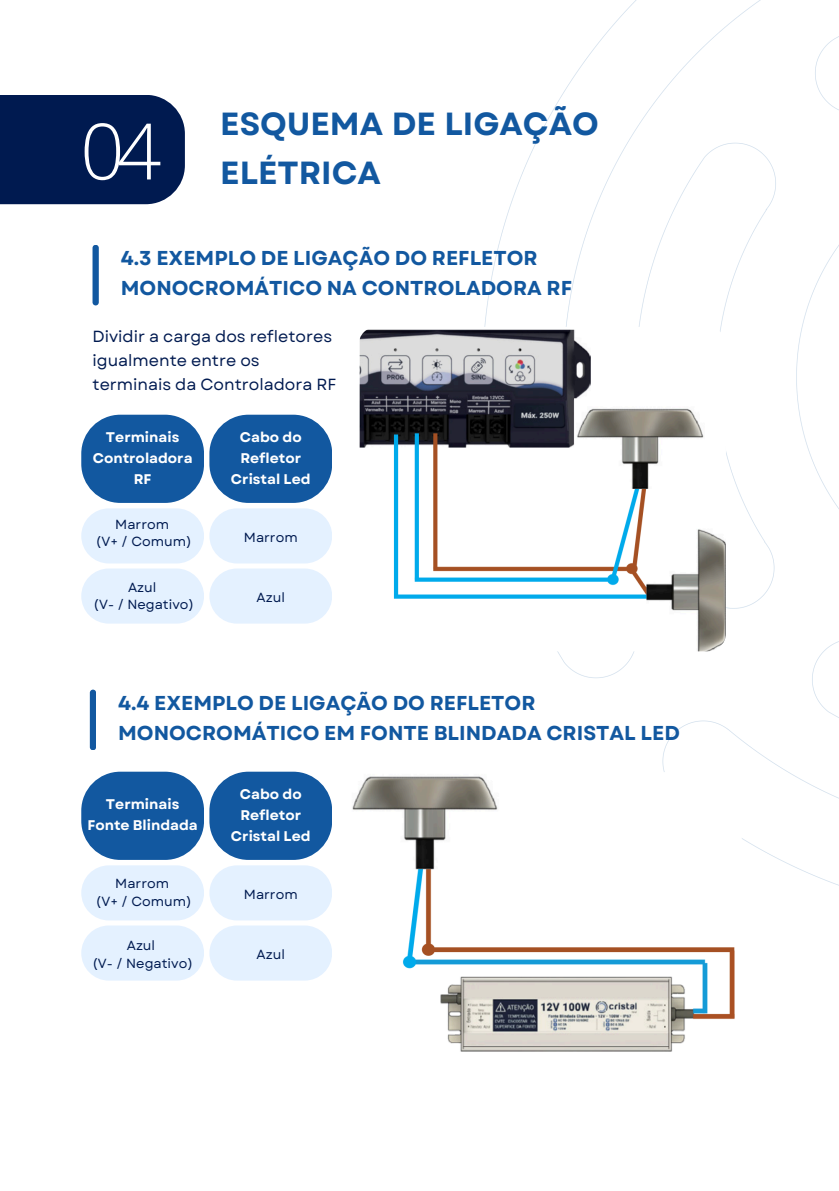
<style>
.page{position:relative;width:839px;height:1191px;background:#fff}
.page>*{position:absolute;margin:0;border:0;box-sizing:border-box;transform-origin:0 0}
.t1{font:300 77.8px "Open Sans";color:#fff}
.t2{font:700 32px/49.6px "Garet";color:#1258a0}
.t3{font:700 20.2px/30.2px "Garet";color:#1258a0}
.t4{font:16.2px/24.2px "Garet";color:#001a50}
.t5{font:700 14px/21px "Garet";color:#fff;text-align:center}
.t6{font:13.2px "Garet";color:#001a50}
</style>
<div class="page">
<div style="left:0;top:95px;width:185px;height:109px;background:#001a50"></div>
<svg style="left:92px;top:245px;width:7px;height:60px"></svg>
<img style="left:484px;top:0;width:354px;height:885px">
<img style="left:359px;top:327px;width:367px;height:324px">
<div style="left:81px;top:415px;width:123px;height:88px;background:#1258a0;border-radius:39px"></div>
<div style="left:209px;top:415px;width:123px;height:88px;background:#1258a0;border-radius:39px"></div>
<div style="left:81px;top:508px;width:123px;height:55px;background:#e4f1ff;border-radius:28px"></div>
<div style="left:209px;top:508px;width:123px;height:55px;background:#e4f1ff;border-radius:28px"></div>
<div style="left:209px;top:569px;width:123px;height:55px;background:#e4f1ff;border-radius:28px"></div>
<div style="left:81px;top:569px;width:123px;height:55px;background:#e4f1ff;border-radius:28px"></div>
<svg style="left:90px;top:690px;width:6px;height:60px"></svg>
<img style="left:352px;top:772px;width:389px;height:280px">
<div style="left:209px;top:772px;width:123px;height:88px;background:#1258a0;border-radius:39px"></div>
<div style="left:81px;top:865px;width:123px;height:55px;background:#e4f1ff;border-radius:28px"></div>
<div style="left:209px;top:865px;width:123px;height:55px;background:#e4f1ff;border-radius:28px"></div>
<div style="left:209px;top:926px;width:123px;height:55px;background:#e4f1ff;border-radius:28px"></div>
<div style="left:81px;top:926px;width:123px;height:55px;background:#e4f1ff;border-radius:28px"></div>
<div style="left:81px;top:772px;width:123px;height:88px;background:#1258a0;border-radius:39px"></div>
<p class="t1" style="left:80px;top:96px;width:83px">04</p>
<h4 class="t2" style="left:220px;top:99px;width:380px">ESQUEMA DE LIGAÇÃO<br>ELÉTRICA</h4>
<h4 class="t3" style="left:121px;top:243px;width:453px">4.3 EXEMPLO DE LIGAÇÃO DO REFLETOR<br>MONOCROMÁTICO NA CONTROLADORA RF</h4>
<p class="t4" style="left:92px;top:324px;width:245px">Dividir a carga dos refletores igualmente entre os terminais da Controladora RF</p>
<p class="t5" style="left:93px;top:426px;width:101px">Terminais<br>Controladora<br>RF</p>
<p class="t5" style="left:231px;top:426px;width:81px">Cabo do<br>Refletor<br>Cristal Led</p>
<p class="t6" style="left:115px;top:515px;width:55px">Marrom</p>
<p class="t6" style="left:96px;top:532px;width:97px">(V+ / Comum)</p>
<p class="t6" style="left:244px;top:528px;width:55px">Marrom</p>
<p class="t6" style="left:128px;top:578px;width:30px">Azul</p>
<p class="t6" style="left:93px;top:595px;width:102px">(V- / Negativo)</p>
<p class="t6" style="left:257px;top:588px;width:30px">Azul</p>
<h4 class="t3" style="left:118px;top:688px;width:563px">4.4 EXEMPLO DE LIGAÇÃO DO REFLETOR<br>MONOCROMÁTICO EM FONTE BLINDADA CRISTAL LED</h4>
<p class="t5" style="left:87px;top:794px;width:112px">Terminais<br>Fonte Blindada</p>
<h4 class="t6" style="left:115px;top:874px;width:55px">Marrom</h4>
<p class="t6" style="left:96px;top:892px;width:97px">(V+ / Comum)</p>
<p class="t6" style="left:127px;top:936px;width:30px">Azul</p>
<p class="t6" style="left:92px;top:954px;width:102px">(V- / Negativo)</p>
<p class="t5" style="left:231px;top:783px;width:81px">Cabo do<br>Refletor<br>Cristal Led</p>
<p class="t6" style="left:244px;top:885px;width:55px">Marrom</p>
<p class="t6" style="left:257px;top:945px;width:30px">Azul</p>
</div>
